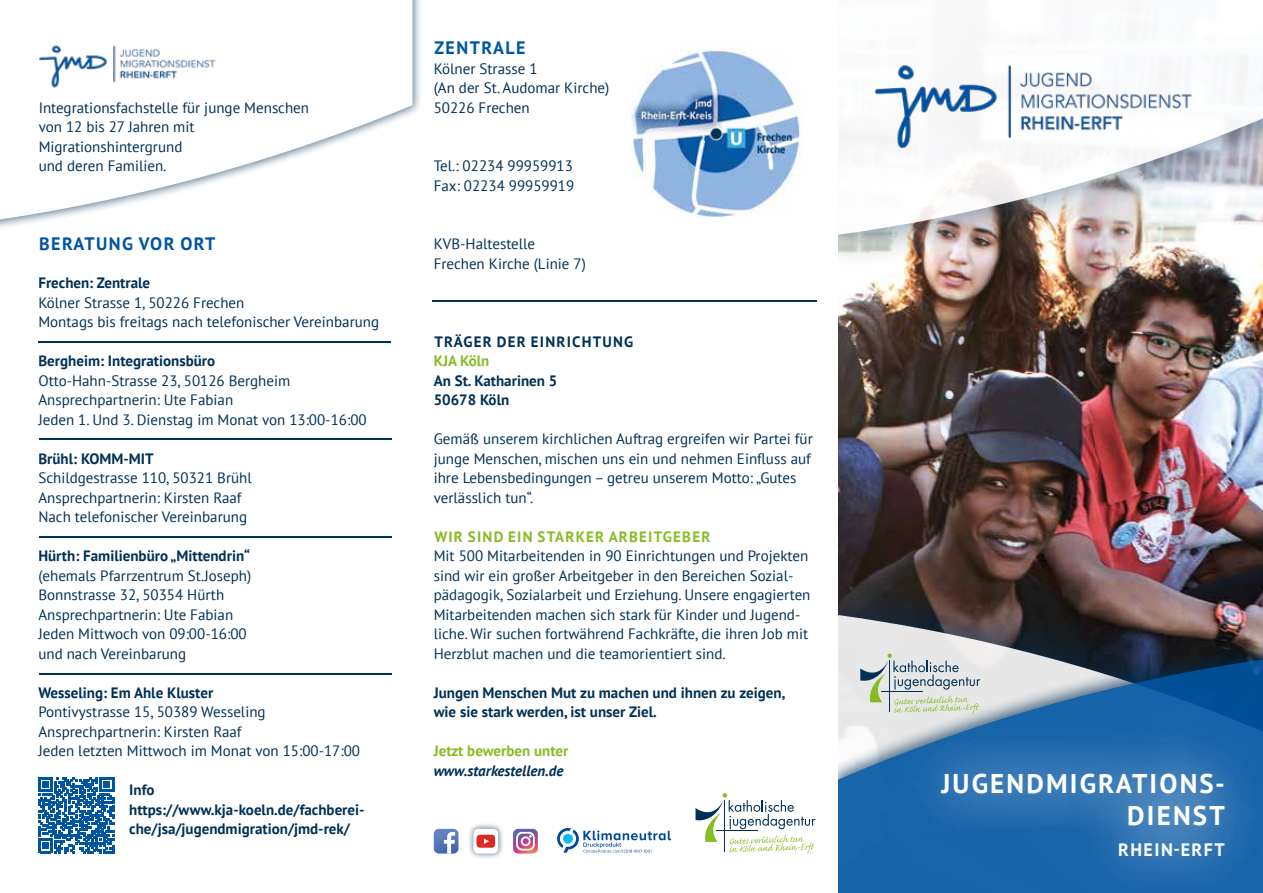
<style>
.page{position:relative;width:1263px;height:893px;background:#fff}
.page>*{position:absolute;margin:0;border:0;box-sizing:border-box;transform-origin:0 0}
.t1{font:700 27px/31.5px "PT Sans";letter-spacing:.08em;color:#fff;text-align:right}
.t2{font:700 18px "PT Sans";letter-spacing:.08em;color:#0055a3}
.t3{font:700 18px "PT Sans";letter-spacing:.08em;color:#fff}
.t4{font:15px/19.5px "PT Sans";color:#003056}
.t5{font:700 15px/19.5px "PT Sans";color:#003056}
.t6{font:700 15px "PT Sans";letter-spacing:.08em;color:#86bc25}
.t7{font:700 15px "PT Sans";letter-spacing:.08em;color:#003056}
.t8{font:italic 700 15px "PT Sans";color:#003056}
.t9{font:700 15px "PT Sans";color:#86bc25}
.t10{font:700 15px "PT Sans";letter-spacing:.04em;color:#86bc25}
.s1{font-weight:700;color:#0055a3}
.s2{font-weight:700}
</style>
<div class="page">
<img style="left:838px;top:270px;width:425px;height:301px">
<div style="left:795px;top:571px;width:468px;height:322px;background:#003056;opacity:.8"></div>
<img style="left:838px;top:615px;width:425px;height:25px">
<div style="left:823px;top:640px;width:440px;height:253px;background:#003056;opacity:.8"></div>
<svg style="left:838px;top:658px;width:425px;height:235px;background:#5785b0"></svg>
<div style="left:795px;top:0;width:468px;height:270px;background:#003056;opacity:.8"></div>
<svg style="left:838px;top:0;width:425px;height:235px"></svg>
<svg style="left:898px;top:727px;width:365px;height:166px;background:#276eae"></svg>
<div style="left:0;top:0;width:838px;height:893px;background:#fff"></div>
<hr style="left:432px;top:300px;width:384px;height:2px;background:#003056">
<svg style="left:38px;top:777px;width:76px;height:77px"></svg>
<div style="left:467px;top:822px;width:37px;height:38px;background:#003056;opacity:.7"></div>
<div style="left:473px;top:829px;width:25px;height:24px;background:#fff;border-radius:5px"></div>
<svg style="left:476px;top:835px;width:19px;height:13px"></svg>
<svg style="left:513px;top:829px;width:25px;height:25px"></svg>
<svg style="left:434px;top:829px;width:24px;height:25px"></svg>
<svg style="left:557px;top:828px;width:114px;height:25px"></svg>
<svg style="left:695px;top:793px;width:121px;height:61px"></svg>
<svg style="left:860px;top:653px;width:120px;height:61px;background:#cbd2cd"></svg>
<img style="left:631px;top:44px;width:171px;height:173px">
<hr style="left:39px;top:341px;width:352px;height:2px;background:#003056">
<hr style="left:39px;top:438px;width:352px;height:2px;background:#003056">
<hr style="left:39px;top:536px;width:352px;height:2px;background:#003056">
<hr style="left:39px;top:673px;width:352px;height:2px;background:#003056">
<div style="left:0;top:0;width:423px;height:234px;background:#003056;opacity:.7"></div>
<svg style="left:0;top:0;width:412px;height:224px"></svg>
<img style="left:38px;top:39px;width:182px;height:53px">
<img style="left:862px;top:51px;width:343px;height:110px">
<p class="t4" style="left:39px;top:97px;width:272px">Integrationsfachstelle für junge Menschen von 12 bis 27 Jahren mit<br>Migrationshintergrund<br>und deren Familien.</p>
<p class="t2" style="left:39px;top:232px;width:178px">BERATUNG VOR ORT</p>
<p class="t5" style="left:38px;top:273px;width:113px">Frechen: Zentrale</p>
<p class="t4" style="left:38px;top:292px;width:342px">Kölner Strasse 1, 50226 Frechen<br>Montags bis freitags nach telefonischer Vereinbarung</p>
<p class="t5" style="left:38px;top:351px;width:178px">Bergheim: Integrationsbüro</p>
<p class="t4" style="left:38px;top:370px;width:330px">Otto-Hahn-Strasse 23, 50126 Bergheim<br>Ansprechpartnerin: Ute Fabian<br>Jeden 1. Und 3. Dienstag im Monat von 13:00-16:00</p>
<p class="t5" style="left:38px;top:448px;width:117px">Brühl: KOMM-MIT</p>
<p class="t4" style="left:38px;top:468px;width:215px">Schildgestrasse 110, 50321 Brühl<br>Ansprechpartnerin: Kirsten Raaf<br>Nach telefonischer Vereinbarung</p>
<p class="t5" style="left:38px;top:546px;width:213px">Hürth: Familienbüro „Mittendrin“</p>
<p class="t4" style="left:38px;top:565px;width:214px">(ehemals Pfarrzentrum St.Joseph)<br>Bonnstrasse 32, 50354 Hürth<br>Ansprechpartnerin: Ute Fabian<br>Jeden Mittwoch von 09:00-16:00 und nach Vereinbarung</p>
<p class="t5" style="left:38px;top:682px;width:176px">Wesseling: Em Ahle Kluster</p>
<p class="t4" style="left:38px;top:702px;width:323px">Pontivystrasse 15, 50389 Wesseling<br>Ansprechpartnerin: Kirsten Raaf<br>Jeden letzten Mittwoch im Monat von 15:00-17:00</p>
<p class="t5" style="left:129px;top:780px;width:237px">Info https://www.kja-koeln.de/fachberei&shy;che/jsa/jugendmigration/jmd-rek/</p>
<p class="t4" style="left:129px;top:799px;width:205px"><span class="s1">Info<br></span><span class="s2">kja-koeln.d</span> /fachbere che/okja/</p>
<p class="t2" style="left:434px;top:36px;width:92px">ZENTRALE</p>
<p class="t4" style="left:434px;top:58px;width:177px">Kölner Strasse 1<br>(An der St. Audomar Kirche)<br>50226 Frechen</p>
<p class="t4" style="left:434px;top:156px;width:142px">Tel.: 02234 99959913<br>Fax: 02234 99959919</p>
<p class="t4" style="left:434px;top:234px;width:154px">KVB-Haltestelle<br>Frechen Kirche (Linie 7)</p>
<p class="t7" style="left:434px;top:331px;width:200px">TRÄGER DER EINRICHTUNG</p>
<p class="t10" style="left:434px;top:351px;width:57px">KJA Köln</p>
<p class="t5" style="left:434px;top:370px;width:125px">An St. Katharinen 5<br>50678 Köln</p>
<p class="t4" style="left:434px;top:429px;width:381px">Gemäß unserem kirchlichen Auftrag ergreifen wir Partei für junge Menschen, mischen uns ein und nehmen Einfluss auf ihre Lebensbedingungen – getreu unserem Motto: „Gutes verlässlich tun“.</p>
<p class="t6" style="left:434px;top:526px;width:278px">WIR SIND EIN STARKER ARBEITGEBER</p>
<p class="t4" style="left:434px;top:546px;width:378px">Mit 500 Mitarbeitenden in 90 Einrichtungen und Projekten sind wir ein großer Arbeitgeber in den Bereichen Sozial&shy;pädagogik, Sozialarbeit und Erziehung. Unsere engagierten Mitarbeitenden machen sich stark für Kinder und Jugend&shy;liche. Wir suchen fortwährend Fachkräfte, die ihren Job mit Herzblut machen und die teamorientiert sind.</p>
<p class="t5" style="left:434px;top:682px;width:353px">Jungen Menschen Mut zu machen und ihnen zu zeigen, wie sie stark werden, ist unser Ziel.</p>
<p class="t9" style="left:434px;top:741px;width:136px">Jetzt bewerben unter</p>
<p class="t8" style="left:434px;top:760px;width:131px">www.starkestellen.de</p>
<h1 class="t1" style="left:941px;top:767px;width:285px">JUGENDMIGRATIONS-<br>DIENST</h1>
<p class="t3" style="left:1118px;top:838px;width:108px">RHEIN-ERFT</p>
</div>
